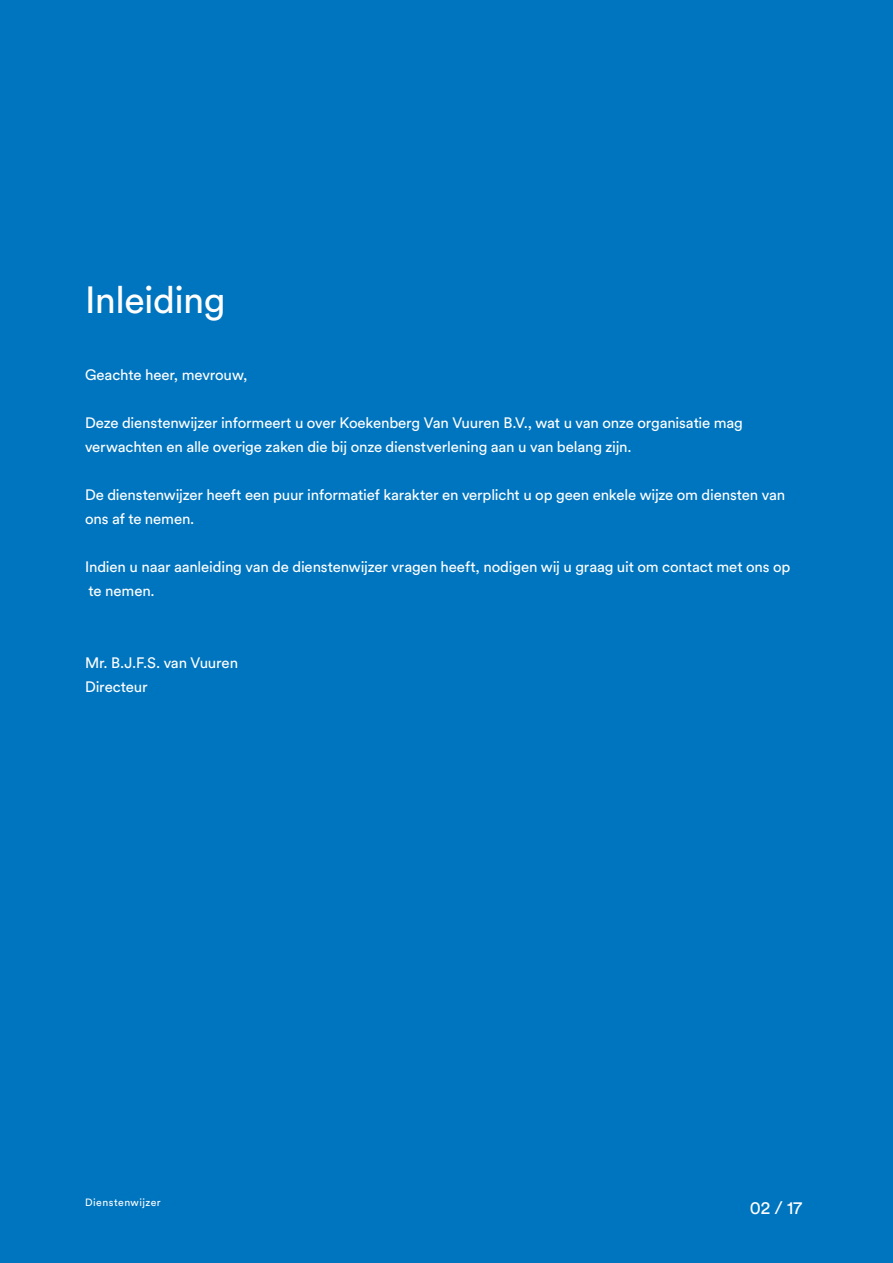
<style>
.page{position:relative;width:893px;height:1263px;background:#0075bf}
.page>*{position:absolute;margin:0;border:0;box-sizing:border-box;transform-origin:0 0}
.t1{font:37.5px "Circular Std";letter-spacing:-.015em;color:#fff}
.t2{font:18px "Circular Std";color:#fff}
.t3{font:15px/24px "Circular Std";letter-spacing:-.01em;color:#fff}
.t4{font:10.5px "Circular Std";letter-spacing:.045em;color:#fff}
</style>
<div class="page">
<h1 class="t1" style="left:85px;top:277px;width:142px">Inleiding</h1>
<p class="t3" style="left:85px;top:362px;width:164px">Geachte heer, mevrouw,</p>
<p class="t3" style="left:85px;top:410px;width:659px">Deze dienstenwijzer informeert u over Koekenberg Van Vuuren B.V., wat u van onze organisatie mag verwachten en alle overige zaken die bij onze dienstverlening aan u van belang zijn.</p>
<p class="t3" style="left:85px;top:482px;width:702px">De dienstenwijzer heeft een puur informatief karakter en verplicht u op geen enkele wijze om diensten van ons af te nemen.</p>
<p class="t3" style="left:85px;top:554px;width:707px">Indien u naar aanleiding van de dienstenwijzer vragen heeft, nodigen wij u graag uit om contact met ons op te nemen.</p>
<p class="t3" style="left:85px;top:650px;width:155px">Mr. B.J.F.S. van Vuuren<br>Directeur</p>
<p class="t4" style="left:85px;top:1195px;width:77px">Dienstenwijzer</p>
<p class="t2" style="left:750px;top:1196px;width:54px">02 / 17</p>
</div>
